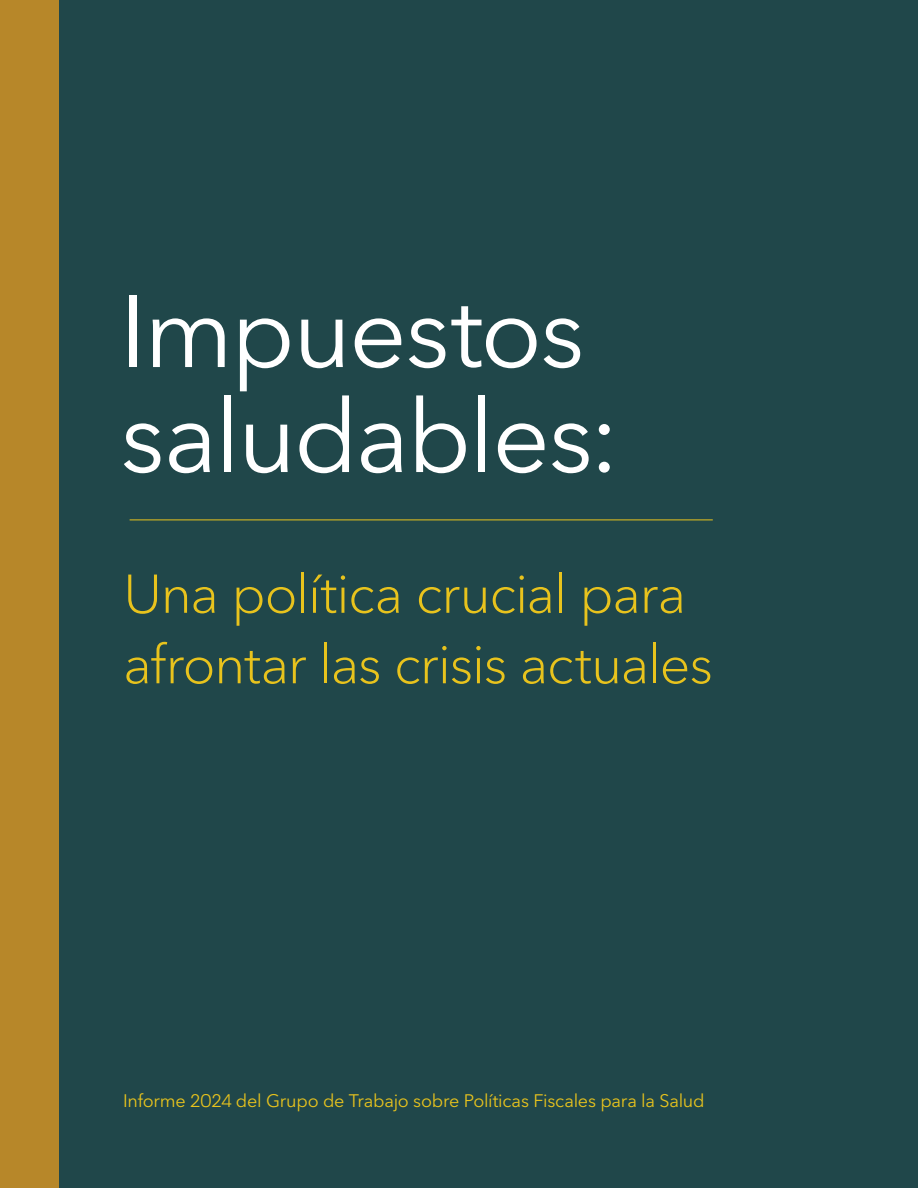
<style>
.page{position:relative;width:918px;height:1188px;background:#20474a}
.page>*{position:absolute;margin:0;border:0;box-sizing:border-box;transform-origin:0 0}
.t1{font:101.25px/105px "Avenir Next P For BBG";letter-spacing:-.025em;color:#fff}
.t2{font:300 54px/70.5px "Avenir Next P For BBG";letter-spacing:-.025em;color:#e8c31d}
.t3{font:18px "Avenir Next P For BBG";letter-spacing:-.015em;color:#e8c31d}
</style>
<div class="page">
<div style="left:0;top:0;width:58px;height:1188px;background:#b78729"></div>
<hr style="left:130px;top:520px;width:583px;height:1px;background:#e8c31d">
<p class="t1" style="left:120px;top:279px;width:501px">Impuestos saludables:</p>
<p class="t2" style="left:123px;top:559px;width:591px">Una política crucial para afrontar las crisis actuales</p>
<p class="t3" style="left:123px;top:1090px;width:583px">Informe 2024 del Grupo de Trabajo sobre Políticas Fiscales para la Salud</p>
</div>
